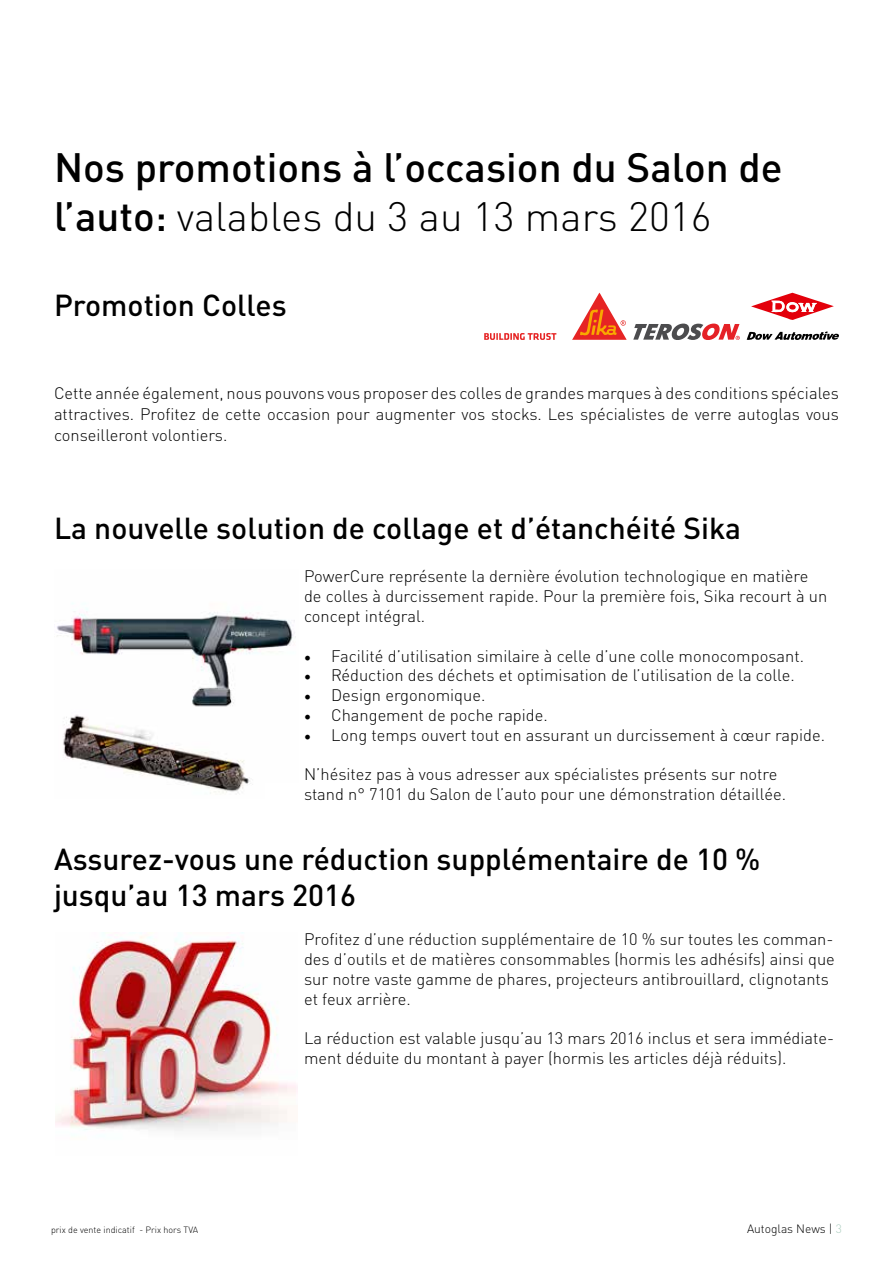
<style>
.page{position:relative;width:893px;height:1263px;background:#fff}
.page>*{position:absolute;margin:0;border:0;box-sizing:border-box;transform-origin:0 0}
.t1{font:500 40.5px/48.6px "DIN Pro";color:#000}
.t2{font:500 30px/36px "DIN Pro";color:#000}
.t3{font:300 16.5px/19.8px "DIN Pro";color:#000}
.t4{font:300 12px "DIN Pro";color:#000}
.t5{font:300 9px "DIN Pro";color:#000}
.s1{font-weight:300}
.s2{font-family:"Minion Pro";font-weight:400;font-size:18px}
.s3{color:#adcec0}
</style>
<div class="page">
<svg style="left:484px;top:333px;width:72px;height:7px"></svg>
<svg style="left:572px;top:293px;width:54px;height:47px"></svg>
<svg style="left:633px;top:324px;width:107px;height:16px"></svg>
<svg style="left:751px;top:293px;width:83px;height:27px"></svg>
<svg style="left:747px;top:331px;width:92px;height:9px"></svg>
<img style="left:55px;top:932px;width:242px;height:199px">
<img style="left:57px;top:603px;width:239px;height:104px">
<img style="left:63px;top:715px;width:187px;height:79px">
<h1 class="t1" style="left:54px;top:139px;width:730px">Nos promotions à l’occasion du Salon de l’auto: <span class="s1">valables du 3 au 13 mars 2016</span></h1>
<h2 class="t2" style="left:54px;top:284px;width:234px">Promotion Colles</h2>
<p class="t3" style="left:54px;top:381px;width:786px;line-height:21px;text-align:justify">Cette année également, nous pouvons vous proposer des colles de grandes marques à des conditions spéciales attractives. Profitez de cette occasion pour augmenter vos stocks. Les spécialistes de verre autoglas vous conseilleront volontiers.</p>
<h2 class="t2" style="left:54px;top:507px;width:689px">La nouvelle solution de collage et d’étanchéité Sika</h2>
<p class="t3" style="left:304px;top:565px;width:525px">PowerCure représente la dernière évolution technologique en matière de colles à durcissement rapide. Pour la première fois, Sika recourt à un concept intégral.</p>
<p class="t3" style="left:304px;top:644px;width:502px"><span class="s2">•</span> Facilité d’utilisation similaire à celle d’une colle monocomposant.</p>
<p class="t3" style="left:304px;top:664px;width:492px"><span class="s2">•</span> Réduction des déchets et optimisation de l’utilisation de la colle.</p>
<p class="t3" style="left:304px;top:684px;width:183px"><span class="s2">•</span> Design ergonomique.</p>
<p class="t3" style="left:304px;top:704px;width:245px"><span class="s2">•</span> Changement de poche rapide.</p>
<p class="t3" style="left:304px;top:723px;width:522px"><span class="s2">•</span> Long temps ouvert tout en assurant un durcissement à cœur rapide.</p>
<p class="t3" style="left:304px;top:763px;width:484px">N’hésitez pas à vous adresser aux spécialistes présents sur notre stand n° 7101 du Salon de l’auto pour une démonstration détaillée.</p>
<h2 class="t2" style="left:54px;top:838px;width:708px">Assurez-vous une réduction supplémentaire de 10 % jusqu’au 13 mars 2016</h2>
<p class="t5" style="left:51px;top:1223px;width:149px">prix de vente indicatif - Prix hors TVA</p>
<p class="t3" style="left:304px;top:928px;width:532px">Profitez d’une réduction supplémentaire de 10 % sur toutes les comman&shy;des d’outils et de matières consommables (hormis les adhésifs) ainsi que sur notre vaste gamme de phares, projecteurs antibrouillard, clignotants et feux arrière.</p>
<p class="t3" style="left:304px;top:1027px;width:532px">La réduction est valable jusqu’au 13 mars 2016 inclus et sera immédiate&shy;ment déduite du montant à payer (hormis les articles déjà réduits).</p>
<p class="t4" style="left:747px;top:1219px;width:96px">Autoglas News | <span class="s3">3</span></p>
</div>
